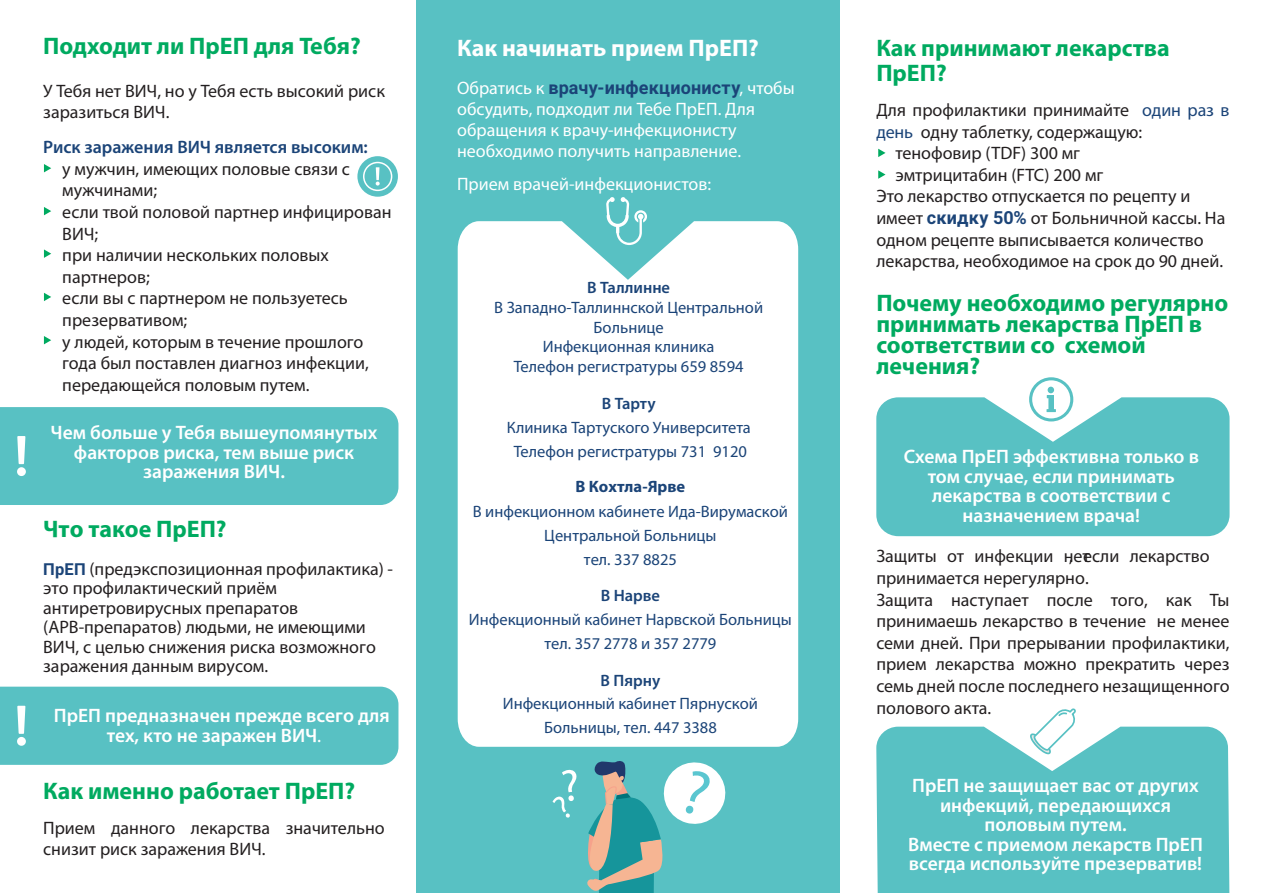
<style>
.page{position:relative;width:1263px;height:893px;background:#fff}
.page>*{position:absolute;margin:0;border:0;box-sizing:border-box;transform-origin:0 0}
.t1{font:700 24px/21px "Myriad Pro";color:#00aa60}
.t2{font:700 24px "Myriad Pro";color:#fff}
.t3{font:600 19.5px/19.5px "Myriad Pro";color:#fff;text-align:center}
.t4{font:18px/21.6px "Myriad Pro";color:#231f20}
.t5{font:18px/21px "Myriad Pro";color:#fff}
.t6{font:700 18px "Roboto";letter-spacing:.01em;color:#1b4478}
.t7{font:600 18px "Myriad Pro";color:#1b4478}
.t8{font:16.5px/24px "Myriad Pro";color:#1b4478;text-align:center}
.t9{font:600 16.5px "Myriad Pro";color:#1b4478}
.t10{font:700 16.5px "Myriad Pro";color:#1b4478}
.s1{font-family:"Roboto";font-weight:700;font-size:16.5px;color:#1b4478}
.s2{font-weight:400}
.s3{font-family:"Myriad Pro";font-weight:400;color:#fff}
.s4{color:#1b4478}
.s5{font-family:"Roboto";font-weight:700;color:#1b4478}
</style>
<div class="page">
<div style="left:876px;top:397px;width:353px;height:139px;background:#58c1c3"></div>
<svg style="left:1029px;top:377px;width:44px;height:44px"></svg>
<div style="left:0;top:687px;width:398px;height:78px;background:#58c1c3"></div>
<div style="left:0;top:407px;width:398px;height:98px;background:#58c1c3"></div>
<div style="left:416px;top:0;width:423px;height:893px;background:#58c1c3"></div>
<svg style="left:44px;top:164px;width:7px;height:8px"></svg>
<svg style="left:44px;top:207px;width:7px;height:8px"></svg>
<svg style="left:44px;top:249px;width:7px;height:9px"></svg>
<svg style="left:44px;top:293px;width:7px;height:8px"></svg>
<svg style="left:44px;top:336px;width:7px;height:8px"></svg>
<div style="left:458px;top:221px;width:340px;height:526px;background:#fff"></div>
<svg style="left:606px;top:197px;width:41px;height:48px"></svg>
<div style="left:876px;top:727px;width:353px;height:166px;background:#58c1c3"></div>
<svg style="left:1030px;top:708px;width:46px;height:47px"></svg>
<div style="left:357px;top:156px;width:41px;height:41px;background:#58c1c3;border-radius:50%"></div>
<svg style="left:376px;top:167px;width:4px;height:19px"></svg>
<div style="left:363px;top:162px;width:29px;height:29px;border:2px solid #fff;border-radius:50%"></div>
<svg style="left:552px;top:761px;width:174px;height:132px"></svg>
<svg style="left:878px;top:149px;width:7px;height:8px"></svg>
<svg style="left:878px;top:170px;width:7px;height:9px"></svg>
<h1 class="t1" style="left:43px;top:35px;width:319px">Подходит ли ПрЕП для Тебя?</h1>
<p class="t4" style="left:43px;top:80px;width:343px;line-height:21px">У Тебя нет ВИЧ, но у Тебя есть высокий риск заразиться ВИЧ.</p>
<p class="t7" style="left:43px;top:136px;width:326px">Риск заражения ВИЧ является высоким:</p>
<p class="t4" style="left:62px;top:158px;width:331px">у мужчин, имеющих половые связи с мужчинами;<br>если твой половой партнер инфицирован<br>ВИЧ;<br>при наличии нескольких половых партнеров;<br>если вы с партнером не пользуетесь презервативом;<br>у людей, которым в течение прошлого года был поставлен диагноз инфекции, передающейся половым путем.</p>
<p class="t3" style="left:51px;top:423px;width:328px">Чем больше у Тебя вышеупомянутых факторов риска, тем выше риск заражения ВИЧ.</p>
<h1 class="t1" style="left:43px;top:518px;width:185px">Что такое ПрЕП?</h1>
<p class="t4" style="left:43px;top:559px;width:351px;line-height:19.4px"><span class="s1">ПрЕП</span> (предэкспозиционная профилактика) - это профилактический приём антиретровирусных препаратов (АРВ-препаратов) людьми, не имеющими ВИЧ, с целью снижения риска возможного заражения данным вирусом.</p>
<p class="t3" style="left:107px;top:705px;width:284px;text-align:left;text-indent:-53px">ПрЕП предназначен прежде всего для тех, кто не заражен ВИЧ<span class="s2">.</span></p>
<h1 class="t1" style="left:43px;top:780px;width:313px">Как именно работает ПрЕП?</h1>
<p class="t4" style="left:43px;top:817px;width:343px;line-height:21px">Прием данного лекарства значительно снизит риск заражения ВИЧ.</p>
<h1 class="t2" style="left:457px;top:32px;width:303px">Как начинать прием ПрЕП?</h1>
<p class="t6" style="left:457px;top:75px;width:339px"><span class="s3">Обратись к</span> врачу-инфекционисту<span class="s3">, чтобы</span></p>
<p class="t5" style="left:457px;top:98px;width:299px">обсудить, подходит ли Тебе ПрЕП. Для обращения к врачу-инфекционисту необходимо получить направление.</p>
<p class="t5" style="left:457px;top:173px;width:256px">Прием врачей-инфекционистов:</p>
<p class="t9" style="left:587px;top:277px;width:84px">В Таллинне</p>
<p class="t8" style="left:494px;top:297px;width:270px;line-height:19.8px">В Западно-Таллиннской Центральной<br>Больнице<br>Инфекционная клиника<br>Телефон регистратуры 659 8594</p>
<p class="t9" style="left:602px;top:393px;width:55px">В Тарту</p>
<p class="t8" style="left:507px;top:415px;width:246px">Клиника Тартуского Университета<br>Телефон регистратуры 731 9120</p>
<p class="t10" style="left:576px;top:476px;width:111px">В Кохтла-Ярве</p>
<p class="t8" style="left:473px;top:499px;width:317px">В инфекционном кабинете Ида-Вирумаской<br>Центральной Больницы<br>тел. 337 8825</p>
<p class="t9" style="left:601px;top:585px;width:61px">В Нарве</p>
<p class="t8" style="left:469px;top:607px;width:324px">Инфекционный кабинет Нарвской Больницы тел. 357 2778 и 357 2779</p>
<p class="t9" style="left:601px;top:669px;width:61px">В Пярну</p>
<p class="t8" style="left:503px;top:691px;width:257px">Инфекционный кабинет Пярнуской<br>Больницы, тел. 447 3388</p>
<h1 class="t1" style="left:876px;top:34px;width:295px;line-height:25.5px">Как принимают лекарства<br>ПрЕП?</h1>
<p class="t4" style="left:876px;top:99px;width:355px">Для профилактики принимайте <span class="s4">один раз в</span></p>
<p class="t4" style="left:876px;top:120px;width:267px"><span class="s4">день</span> одну таблетку, содержащую:</p>
<p class="t4" style="left:895px;top:142px;width:186px">тенофовир (TDF) 300 мг</p>
<p class="t4" style="left:895px;top:164px;width:209px">эмтрицитабин (FTC) 200 мг</p>
<p class="t4" style="left:876px;top:185px;width:316px">Это лекарство отпускается по рецепту и</p>
<p class="t4" style="left:876px;top:207px;width:351px">имеет <span class="s5">скидку 50%</span> от Больничной кассы. На</p>
<p class="t4" style="left:876px;top:228px;width:329px">одном рецепте выписывается количество</p>
<p class="t4" style="left:876px;top:250px;width:348px">лекарства, необходимое на срок до 90 дней.</p>
<h1 class="t1" style="left:876px;top:291px;width:353px">Почему необходимо регулярно принимать лекарства ПрЕП в соответствии со схемой лечения?</h1>
<p class="t3" style="left:904px;top:446px;width:297px">Схема ПрЕП эффективна только в том случае, если принимать лекарства в соответствии с назначением врача!</p>
<p class="t4" style="left:876px;top:545px;width:215px">Защиты от инфекции нет</p>
<p class="t4" style="left:876px;top:545px;width:355px;text-indent:193px">, если лекарство принимается нерегулярно.<br>Защита наступает после того, как Ты принимаешь лекарство в течение не менее семи дней. При прерывании профилактики, прием лекарства можно прекратить через семь дней после последнего незащищенного полового акта.</p>
<p class="t3" style="left:908px;top:775px;width:296px">ПрЕП не защищает вас от других инфекций, передающихся половым путем.<br>Вместе с приемом лекарств ПрЕП всегда используйте презерватив!</p>
</div>
